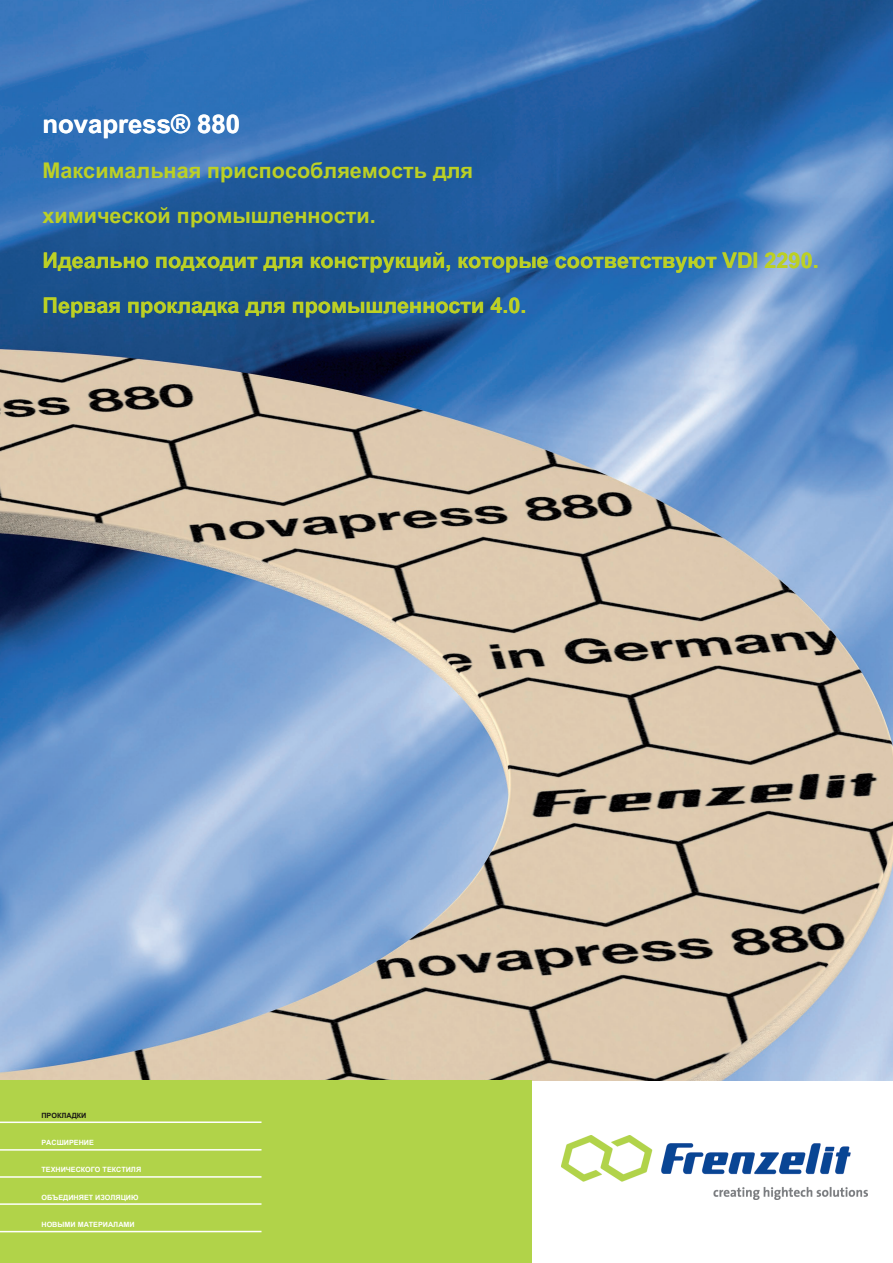
<style>
.page{position:relative;width:893px;height:1263px;background:#fff}
.page>*{position:absolute;margin:0;border:0;box-sizing:border-box;transform-origin:0 0}
.t1{font:700 25.65px "Arial Unicode MS";color:#fff}
.t2{font:700 21.6px/45px "Arial Unicode MS";color:#bcd025}
.t3{font:700 7.2px "Arial Unicode MS";color:#fff}
.t4{font:700 7.2px "Arial Unicode MS";color:#171615}
</style>
<div class="page">
<img style="left:0;top:0;width:893px;height:1080px">
<div style="left:0;top:1080px;width:531px;height:183px;background:#b1d349"></div>
<hr style="left:0;top:1121px;width:261px;height:2px;background:#fff">
<hr style="left:0;top:1149px;width:261px;height:2px;background:#fff">
<hr style="left:0;top:1176px;width:261px;height:2px;background:#fff">
<hr style="left:0;top:1203px;width:261px;height:2px;background:#fff">
<hr style="left:0;top:1231px;width:261px;height:1px;background:#fff">
<img style="left:561px;top:1135px;width:306px;height:65px">
<p class="t1" style="left:43px;top:106px;width:199px">novapress® 880</p>
<p class="t2" style="left:43px;top:147px;width:778px">Максимальная приспособляемость для<br>химической промышленности.<br>Идеально подходит для конструкций, которые соответствуют VDI 2290.<br>Первая прокладка для промышленности 4.0.</p>
<p class="t4" style="left:41px;top:1110px;width:46px">ПРОКЛАДКИ</p>
<p class="t3" style="left:41px;top:1137px;width:54px">РАСШИРЕНИЕ</p>
<p class="t3" style="left:41px;top:1165px;width:101px">ТЕХНИЧЕСКОГО ТЕКСТИЛЯ</p>
<p class="t3" style="left:41px;top:1192px;width:99px">ОБЪЕДИНЯЕТ ИЗОЛЯЦИЮ</p>
<p class="t3" style="left:41px;top:1219px;width:95px">НОВЫМИ МАТЕРИАЛАМИ</p>
</div>
